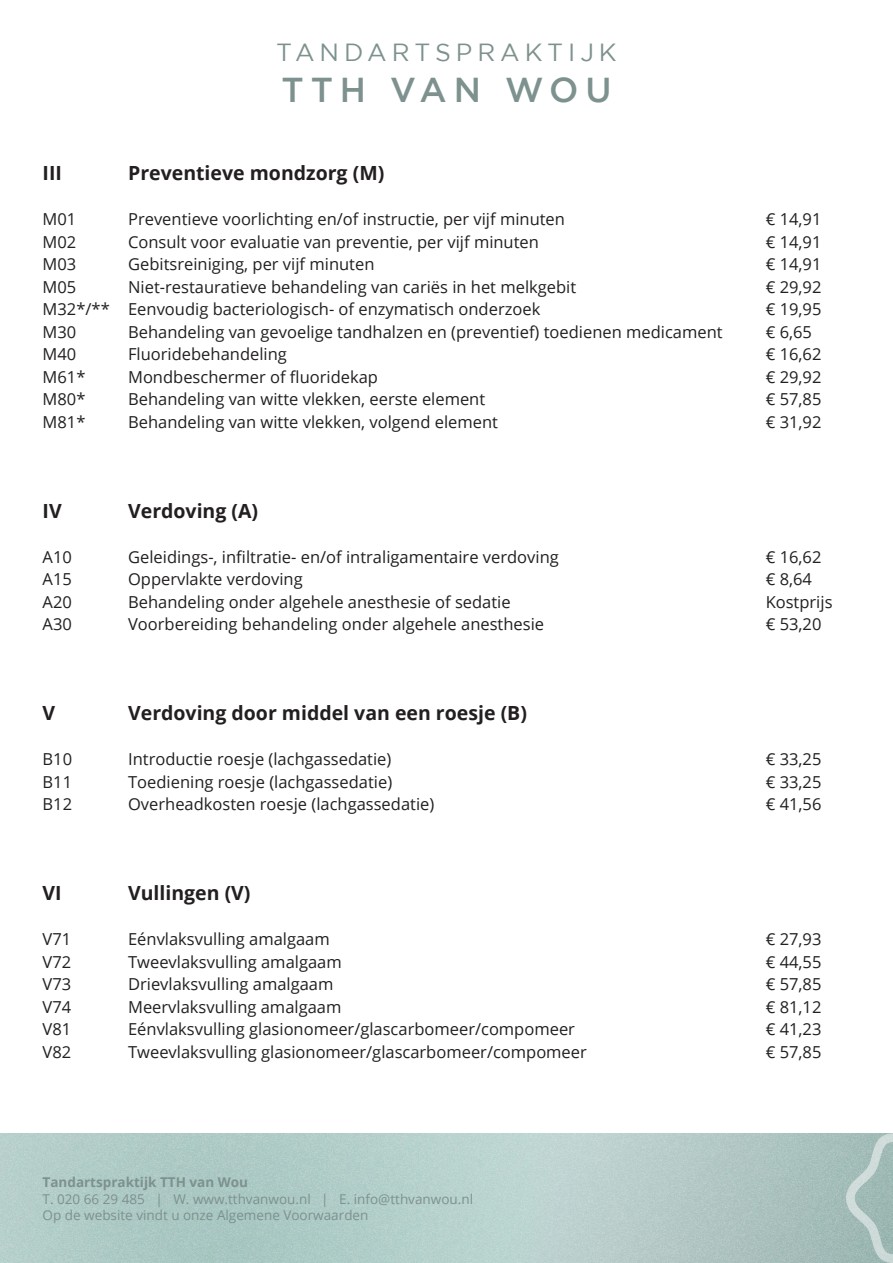
<style>
.page{position:relative;width:893px;height:1263px;background:#fff}
.page>*{position:absolute;margin:0;border:0;box-sizing:border-box;transform-origin:0 0}
.t1{font:500 34.5px "Gotham";letter-spacing:.2em;color:#7d918f}
.t2{font:24.75px "Gotham";letter-spacing:.2em;color:#7d918f}
.Body_text{font:700 19.5px "Open Sans";color:#231f20}
.Body_text-2{font:16.5px "Open Sans";color:#231f20}
.t3{font:13.5px/16.5px "Open Sans";color:#7d918f}
.t4{font:700 13.5px "Open Sans";color:#7d918f}
</style>
<div class="page">
<img style="left:0;top:1133px;width:846px;height:130px">
<svg style="left:846px;top:1133px;width:47px;height:130px;background:#a9c0bc"></svg>
<h2 class="t2" style="left:276px;top:38px;width:342px">TANDARTSPRAKTIJK</h2>
<h1 class="t1" style="left:281px;top:71px;width:332px">TTH VAN WOU</h1>
<p class="Body_text" style="left:43px;top:159px;width:21px">III</p>
<p class="Body_text" style="left:128px;top:159px;width:258px">Preventieve mondzorg (M)</p>
<p class="Body_text-2" style="left:43px;top:208px;width:35px">M01</p>
<p class="Body_text-2" style="left:128px;top:208px;width:438px">Preventieve voorlichting en/of instructie, per vijf minuten</p>
<p class="Body_text-2" style="left:766px;top:208px;width:57px">€ 14,91</p>
<p class="Body_text-2" style="left:43px;top:230px;width:35px">M02</p>
<p class="Body_text-2" style="left:128px;top:230px;width:412px">Consult voor evaluatie van preventie, per vijf minuten</p>
<p class="Body_text-2" style="left:766px;top:230px;width:57px">€ 14,91</p>
<p class="Body_text-2" style="left:43px;top:253px;width:35px">M03</p>
<p class="Body_text-2" style="left:128px;top:253px;width:248px">Gebitsreiniging, per vijf minuten</p>
<p class="Body_text-2" style="left:766px;top:253px;width:57px">€ 14,91</p>
<p class="Body_text-2" style="left:43px;top:275px;width:35px">M05</p>
<p class="Body_text-2" style="left:128px;top:275px;width:450px">Niet-restauratieve behandeling van cariës in het melkgebit</p>
<p class="Body_text-2" style="left:766px;top:275px;width:57px">€ 29,92</p>
<p class="Body_text-2" style="left:43px;top:298px;width:499px">M32*/** Eenvoudig bacteriologisch- of enzymatisch onderzoek</p>
<p class="Body_text-2" style="left:766px;top:298px;width:57px">€ 19,95</p>
<p class="Body_text-2" style="left:43px;top:320px;width:35px">M30</p>
<p class="Body_text-2" style="left:128px;top:320px;width:596px">Behandeling van gevoelige tandhalzen en (preventief) toedienen medicament</p>
<p class="Body_text-2" style="left:766px;top:320px;width:48px">€ 6,65</p>
<p class="Body_text-2" style="left:43px;top:343px;width:35px">M40</p>
<p class="Body_text-2" style="left:128px;top:343px;width:160px">Fluoridebehandeling</p>
<p class="Body_text-2" style="left:766px;top:343px;width:57px">€ 16,62</p>
<p class="Body_text-2" style="left:43px;top:365px;width:44px">M61*</p>
<p class="Body_text-2" style="left:128px;top:365px;width:251px">Mondbeschermer of fluoridekap</p>
<p class="Body_text-2" style="left:766px;top:365px;width:57px">€ 29,92</p>
<p class="Body_text-2" style="left:43px;top:388px;width:44px">M80*</p>
<p class="Body_text-2" style="left:128px;top:388px;width:359px">Behandeling van witte vlekken, eerste element</p>
<p class="Body_text-2" style="left:766px;top:388px;width:57px">€ 57,85</p>
<p class="Body_text-2" style="left:43px;top:410px;width:44px">M81*</p>
<p class="Body_text-2" style="left:128px;top:410px;width:371px">Behandeling van witte vlekken, volgend element</p>
<p class="Body_text-2" style="left:766px;top:410px;width:57px">€ 31,92</p>
<p class="Body_text" style="left:43px;top:497px;width:21px">IV</p>
<p class="Body_text" style="left:128px;top:497px;width:132px">Verdoving (A)</p>
<p class="Body_text-2" style="left:43px;top:545px;width:31px">A10</p>
<p class="Body_text-2" style="left:128px;top:545px;width:432px">Geleidings-, infiltratie- en/of intraligamentaire verdoving</p>
<p class="Body_text-2" style="left:766px;top:545px;width:57px">€ 16,62</p>
<p class="Body_text-2" style="left:43px;top:568px;width:31px">A15</p>
<p class="Body_text-2" style="left:128px;top:568px;width:176px">Oppervlakte verdoving</p>
<p class="Body_text-2" style="left:766px;top:568px;width:48px">€ 8,64</p>
<p class="Body_text-2" style="left:43px;top:590px;width:31px">A20</p>
<p class="Body_text-2" style="left:128px;top:590px;width:384px">Behandeling onder algehele anesthesie of sedatie</p>
<p class="Body_text-2" style="left:766px;top:590px;width:68px">Kostprijs</p>
<p class="Body_text-2" style="left:43px;top:613px;width:31px">A30</p>
<p class="Body_text-2" style="left:128px;top:613px;width:417px">Voorbereiding behandeling onder algehele anesthesie</p>
<p class="Body_text-2" style="left:766px;top:613px;width:57px">€ 53,20</p>
<p class="Body_text" style="left:43px;top:699px;width:14px">V</p>
<p class="Body_text" style="left:128px;top:699px;width:400px">Verdoving door middel van een roesje (B)</p>
<p class="Body_text-2" style="left:43px;top:748px;width:31px">B10</p>
<p class="Body_text-2" style="left:128px;top:748px;width:265px">Introductie roesje (lachgassedatie)</p>
<p class="Body_text-2" style="left:766px;top:748px;width:57px">€ 33,25</p>
<p class="Body_text-2" style="left:43px;top:770px;width:31px">B11</p>
<p class="Body_text-2" style="left:128px;top:770px;width:266px">Toediening roesje (lachgassedatie)</p>
<p class="Body_text-2" style="left:766px;top:770px;width:57px">€ 33,25</p>
<p class="Body_text-2" style="left:43px;top:793px;width:31px">B12</p>
<p class="Body_text-2" style="left:128px;top:793px;width:308px">Overheadkosten roesje (lachgassedatie)</p>
<p class="Body_text-2" style="left:766px;top:793px;width:57px">€ 41,56</p>
<p class="Body_text" style="left:43px;top:879px;width:21px">VI</p>
<p class="Body_text" style="left:128px;top:879px;width:124px">Vullingen (V)</p>
<p class="Body_text-2" style="left:43px;top:928px;width:30px">V71</p>
<p class="Body_text-2" style="left:128px;top:928px;width:203px">Eénvlaksvulling amalgaam</p>
<p class="Body_text-2" style="left:766px;top:928px;width:57px">€ 27,93</p>
<p class="Body_text-2" style="left:43px;top:950px;width:30px">V72</p>
<p class="Body_text-2" style="left:128px;top:950px;width:215px">Tweevlaksvulling amalgaam</p>
<p class="Body_text-2" style="left:766px;top:950px;width:57px">€ 44,55</p>
<p class="Body_text-2" style="left:43px;top:973px;width:30px">V73</p>
<p class="Body_text-2" style="left:128px;top:973px;width:207px">Drievlaksvulling amalgaam</p>
<p class="Body_text-2" style="left:766px;top:973px;width:57px">€ 57,85</p>
<p class="Body_text-2" style="left:43px;top:995px;width:30px">V74</p>
<p class="Body_text-2" style="left:128px;top:995px;width:215px">Meervlaksvulling amalgaam</p>
<p class="Body_text-2" style="left:766px;top:995px;width:57px">€ 81,12</p>
<p class="Body_text-2" style="left:43px;top:1018px;width:30px">V81</p>
<p class="Body_text-2" style="left:128px;top:1018px;width:448px">Eénvlaksvulling glasionomeer/glascarbomeer/compomeer</p>
<p class="Body_text-2" style="left:766px;top:1018px;width:57px">€ 41,23</p>
<p class="Body_text-2" style="left:43px;top:1040px;width:30px">V82</p>
<p class="Body_text-2" style="left:128px;top:1040px;width:460px">Tweevlaksvulling glasionomeer/glascarbomeer/compomeer</p>
<p class="Body_text-2" style="left:766px;top:1040px;width:57px">€ 57,85</p>
<p class="t4" style="left:43px;top:1173px;width:207px">Tandartspraktijk TTH van Wou</p>
<p class="t3" style="left:43px;top:1190px;width:432px">T. 020 66 29 485 | W. www.tthvanwou.nl | E. info@tthvanwou.nl<br>Op de website vindt u onze Algemene Voorwaarden</p>
</div>
